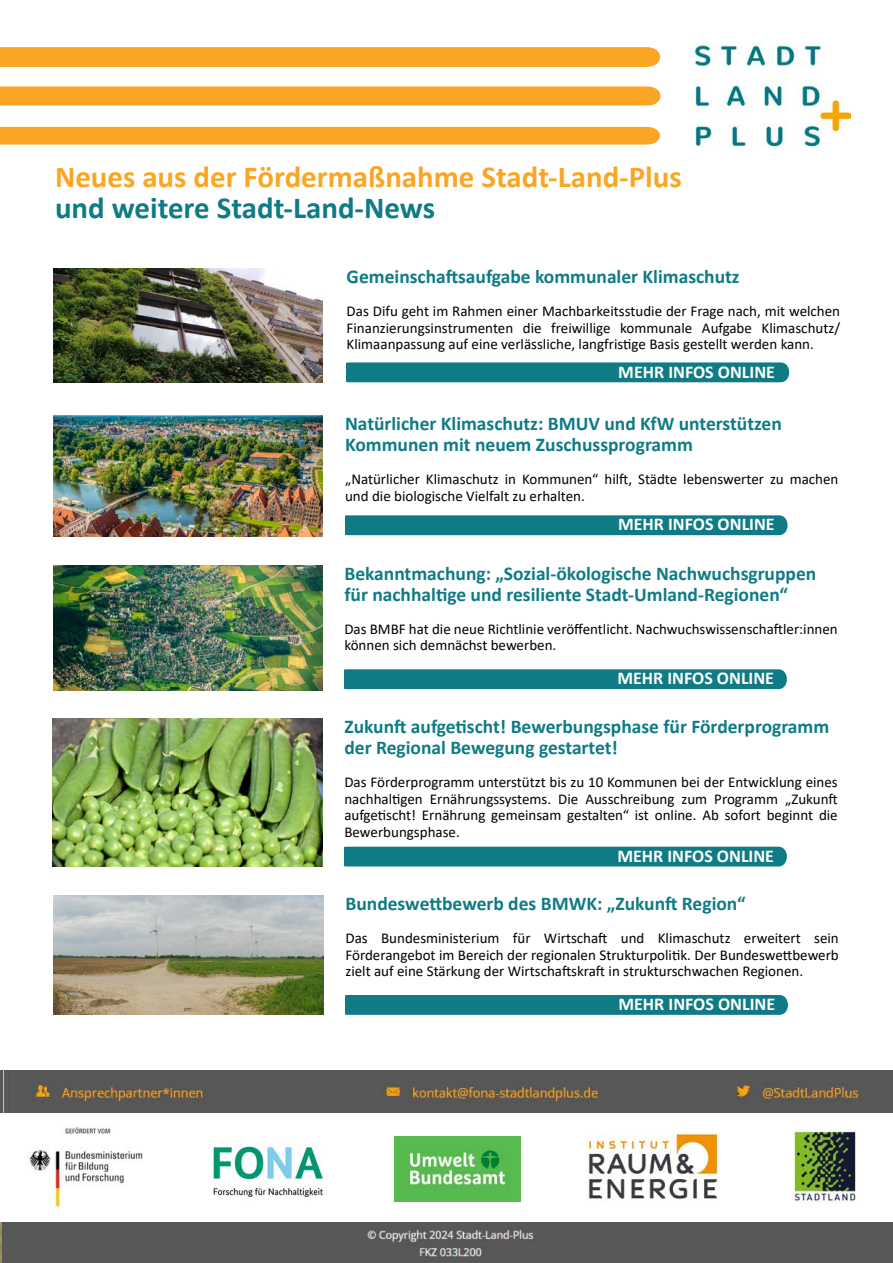
<style>
.page{position:relative;width:893px;height:1263px;background:#fff}
.page>*{position:absolute;margin:0;border:0;box-sizing:border-box;transform-origin:0 0}
.t1{font:700 30.6px "Calibri";color:#faa624}
.t2{font:700 30.6px "Calibri";color:#0e7b85}
.t3{font:700 19.5px/21px "Calibri";color:#0e7b85}
.t4{font:700 18px "Calibri";color:#fff}
.t5{font:15px/16.5px "Calibri";color:#000;text-align:justify}
</style>
<div class="page">
<img style="left:695px;top:44px;width:156px;height:103px">
<div style="left:0;top:47px;width:660px;height:20px;background:#faa624"></div>
<svg style="left:0;top:86px;width:661px;height:20px;background:#faaa2e"></svg>
<div style="left:0;top:127px;width:660px;height:18px;background:#faa624"></div>
<img style="left:53px;top:269px;width:270px;height:113px">
<div style="left:346px;top:362px;width:444px;height:20px;background:#0e7b85"></div>
<div style="left:345px;top:515px;width:443px;height:20px;background:#0e7b85"></div>
<img style="left:53px;top:416px;width:270px;height:120px">
<div style="left:344px;top:669px;width:443px;height:20px;background:#0e7b85"></div>
<img style="left:53px;top:566px;width:269px;height:124px">
<div style="left:344px;top:847px;width:443px;height:19px;background:#0e7b85"></div>
<img style="left:53px;top:719px;width:269px;height:148px">
<img style="left:4px;top:1070px;width:889px;height:43px">
<div style="left:345px;top:995px;width:443px;height:20px;background:#0e7b85"></div>
<img style="left:54px;top:896px;width:269px;height:119px">
<div style="left:0;top:1222px;width:893px;height:41px;background:#585858"></div>
<img style="left:29px;top:1127px;width:114px;height:81px">
<img style="left:213px;top:1144px;width:110px;height:54px">
<img style="left:395px;top:1136px;width:126px;height:65px">
<img style="left:586px;top:1133px;width:133px;height:66px">
<img style="left:792px;top:1129px;width:64px;height:73px">
<h1 class="t1" style="left:55px;top:155px;width:628px">Neues aus der Fördermaßnahme Stadt-Land-Plus</h1>
<h1 class="t2" style="left:55px;top:186px;width:381px">und weitere Stadt-Land-News</h1>
<h2 class="t3" style="left:347px;top:266px;width:395px">Gemeinschaftsaufgabe kommunaler Klimaschutz</h2>
<p class="t5" style="left:347px;top:303px;width:495px">Das Difu geht im Rahmen einer Machbarkeitsstudie der Frage nach, mit welchen Finanzierungsinstrumenten die freiwillige kommunale Aufgabe Klimaschutz/ Klimaanpassung auf eine verlässliche, langfristige Basis gestellt werden kann.</p>
<p class="t4" style="left:618px;top:359px;width:158px">MEHR INFOS ONLINE</p>
<h2 class="t3" style="left:345px;top:413px;width:438px">Natürlicher Klimaschutz: BMUV und KfW unterstützen<br>Kommunen mit neuem Zuschussprogramm</h2>
<p class="t5" style="left:345px;top:470px;width:495px">„Natürlicher Klimaschutz in Kommunen“ hilft, Städte lebenswerter zu machen und die biologische Vielfalt zu erhalten.</p>
<p class="t4" style="left:618px;top:512px;width:158px">MEHR INFOS ONLINE</p>
<h2 class="t3" style="left:344px;top:563px;width:473px">Bekanntmachung: „Sozial-ökologische Nachwuchsgruppen für nachhaltige und resiliente Stadt-Umland-Regionen“</h2>
<p class="t5" style="left:344px;top:620px;width:495px">Das BMBF hat die neue Richtlinie veröffentlicht. Nachwuchswissenschaftler:innen können sich demnächst bewerben.</p>
<p class="t4" style="left:617px;top:666px;width:158px">MEHR INFOS ONLINE</p>
<h2 class="t3" style="left:344px;top:716px;width:486px">Zukunft aufgetischt! Bewerbungsphase für Förderprogramm der Regional Bewegung gestartet!</h2>
<p class="t5" style="left:344px;top:773px;width:495px">Das Förderprogramm unterstützt bis zu 10 Kommunen bei der Entwicklung eines nachhaltigen Ernährungssystems. Die Ausschreibung zum Programm „Zukunft aufgetischt! Ernährung gemeinsam gestalten“ ist online. Ab sofort beginnt die Bewerbungsphase.</p>
<p class="t4" style="left:617px;top:843px;width:158px">MEHR INFOS ONLINE</p>
<h2 class="t3" style="left:345px;top:893px;width:402px">Bundeswettbewerb des BMWK: „Zukunft Region“</h2>
<p class="t5" style="left:345px;top:929px;width:495px">Das Bundesministerium für Wirtschaft und Klimaschutz erweitert sein Förderangebot im Bereich der regionalen Strukturpolitik. Der Bundeswettbewerb zielt auf eine Stärkung der Wirtschaftskraft in strukturschwachen Regionen.</p>
<p class="t4" style="left:618px;top:991px;width:158px">MEHR INFOS ONLINE</p>
</div>
